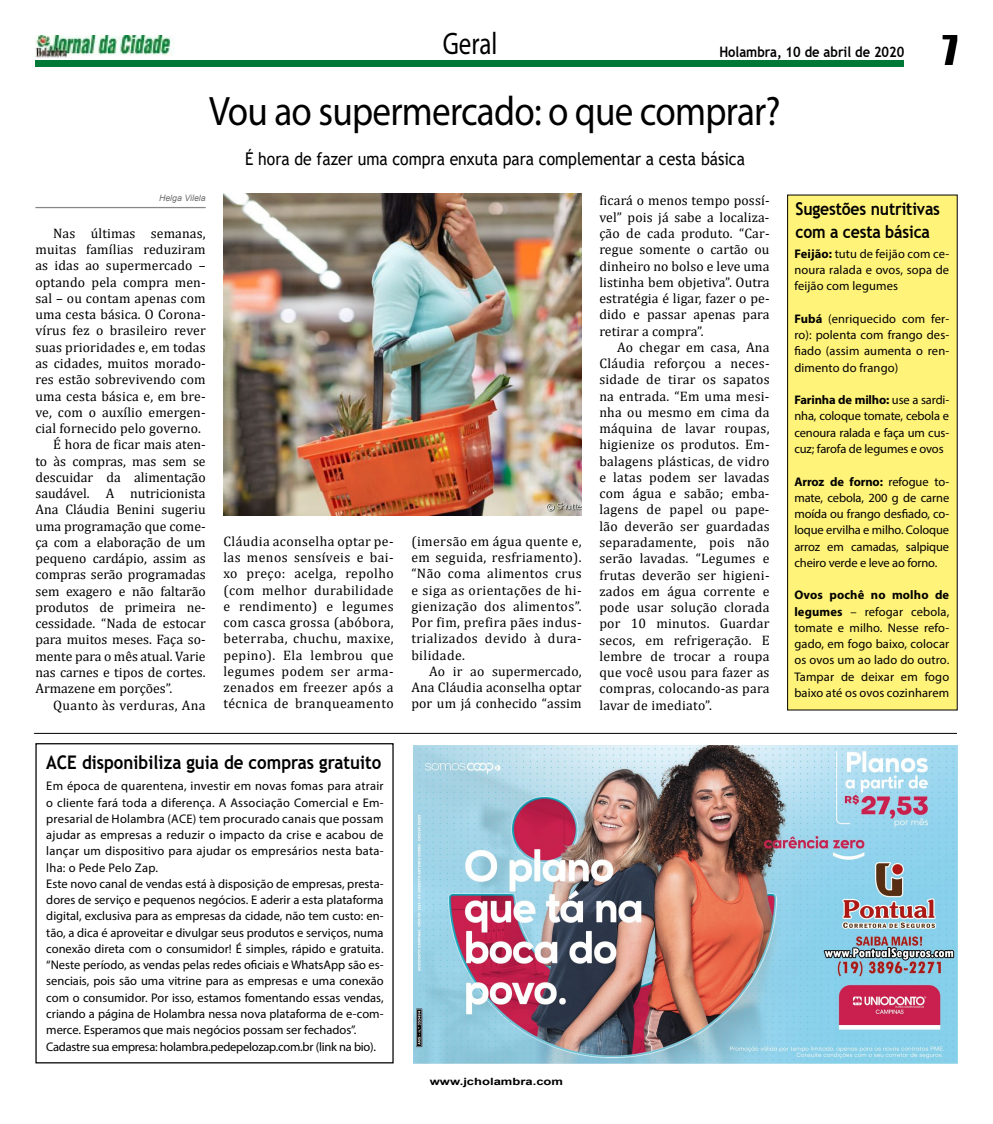
<style>
.page{position:relative;width:993px;height:1124px;background:#fff}
.page>*{position:absolute;margin:0;border:0;box-sizing:border-box;transform-origin:0 0}
.t1{font:41.25px "Myriad Pro";letter-spacing:-.02em;color:#000;scale:.9 1}
.t2{font:37.5px "Impact";color:#000}
.t3{font:31.25px "Myriad Pro";color:#000;scale:.8 1}
.t4{font:700 18.75px "Trebuchet MS";color:#000;scale:.9 1}
.t5{font:17.5px "Trebuchet MS";color:#000;scale:.9 1}
.t6{font:700 17.5px/22.5px "Trebuchet MS";letter-spacing:-.01em;color:#000;scale:.9 1}
.t7{font:700 14.38px "Trebuchet MS";color:#000;scale:.9 1}
.t8{font:13.75px/16.2px "Cambria";letter-spacing:.01em;color:#000;text-align:justify}
.t9{font:13.75px "Cambria";letter-spacing:.03em;color:#000}
.t10{font:12.5px/16.2px "Myriad Pro";color:#000;text-align:justify}
.t11{font:700 10px "Arial";color:#000;scale:1.3 1}
.t12{font:italic 8.75px "Arial";color:#706f6f}
.s1{font-weight:700}
</style>
<div class="page">
<hr style="left:35px;top:207px;width:171px;height:1px;background:#878787">
<hr style="left:34px;top:733px;width:922px;height:1px;background:#000">
<img style="left:413px;top:745px;width:544px;height:318px">
<div style="left:787px;top:194px;width:170px;height:516px;background:#fff379"></div>
<img style="left:223px;top:194px;width:358px;height:321px">
<svg style="left:35px;top:743px;width:359px;height:320px"></svg>
<div style="left:35px;top:60px;width:869px;height:7px;background:#007838"></div>
<img style="left:35px;top:35px;width:140px;height:23px">
<h3 class="t3" style="left:442px;top:24px;width:70px">Geral</h3>
<p class="t7" style="left:719px;top:43px;width:207px">Holambra, 10 de abril de 2020</p>
<h1 class="t1" style="left:209px;top:85px;width:636px">Vou ao supermercado: o que comprar?</h1>
<p class="t5" style="left:245px;top:148px;width:556px">É hora de fazer uma compra enxuta para complementar a cesta básica</p>
<h2 class="t2" style="left:942px;top:21px;width:16px">7</h2>
<p class="t12" style="left:159px;top:192px;width:48px">Helga Vilela</p>
<p class="t8" style="left:53px;top:225px;width:154px">Nas últimas semanas,</p>
<p class="t8" style="left:35px;top:241px;width:172px">muitas famílias reduziram</p>
<p class="t8" style="left:35px;top:257px;width:172px">as idas ao supermercado –</p>
<p class="t8" style="left:35px;top:274px;width:172px">optando pela compra men-</p>
<p class="t8" style="left:35px;top:290px;width:172px">sal – ou contam apenas com</p>
<p class="t8" style="left:35px;top:306px;width:172px">uma cesta básica. O Corona-</p>
<p class="t8" style="left:35px;top:322px;width:172px">vírus fez o brasileiro rever</p>
<p class="t8" style="left:35px;top:339px;width:172px">suas prioridades e, em todas</p>
<p class="t8" style="left:35px;top:355px;width:172px">as cidades, muitos morado-</p>
<p class="t8" style="left:35px;top:371px;width:172px">res estão sobrevivendo com</p>
<p class="t8" style="left:35px;top:387px;width:172px">uma cesta básica e, em bre-</p>
<p class="t8" style="left:35px;top:404px;width:172px">ve, com o auxílio emergen-</p>
<p class="t8" style="left:35px;top:420px;width:167px">cial fornecido pelo governo.</p>
<p class="t8" style="left:53px;top:436px;width:154px">É hora de ficar mais aten-</p>
<p class="t8" style="left:35px;top:452px;width:172px">to às compras, mas sem se</p>
<p class="t8" style="left:35px;top:469px;width:172px">descuidar da alimentação</p>
<p class="t8" style="left:35px;top:485px;width:172px">saudável. A nutricionista</p>
<p class="t8" style="left:35px;top:501px;width:172px">Ana Cláudia Benini sugeriu</p>
<p class="t8" style="left:35px;top:517px;width:172px">uma programação que come-</p>
<p class="t8" style="left:35px;top:534px;width:172px">ça com a elaboração de um</p>
<p class="t8" style="left:35px;top:550px;width:172px">pequeno cardápio, assim as</p>
<p class="t8" style="left:35px;top:566px;width:172px">compras serão programadas</p>
<p class="t8" style="left:35px;top:582px;width:172px">sem exagero e não faltarão</p>
<p class="t8" style="left:35px;top:599px;width:172px">produtos de primeira ne-</p>
<p class="t8" style="left:35px;top:615px;width:172px">cessidade. “Nada de estocar</p>
<p class="t8" style="left:35px;top:631px;width:172px">para muitos meses. Faça so-</p>
<p class="t8" style="left:35px;top:647px;width:172px">mente para o mês atual. Varie</p>
<p class="t8" style="left:35px;top:664px;width:172px">nas carnes e tipos de cortes.</p>
<p class="t8" style="left:35px;top:680px;width:138px">Armazene em porções”.</p>
<p class="t9" style="left:53px;top:696px;width:154px">Quanto às verduras, Ana</p>
<p class="t8" style="left:223px;top:533px;width:172px">Cláudia aconselha optar pe&shy;las menos sensíveis e bai&shy;xo preço: acelga, repolho (com melhor durabilidade e rendimento) e legumes com casca grossa (abóbora, beterraba, chuchu, maxixe, pepino). Ela lembrou que legumes podem ser arma&shy;zenados em freezer após a técnica de branqueamento</p>
<p class="t8" style="left:411px;top:533px;width:172px">(imersão em água quente e, em seguida, resfriamento). “Não coma alimentos crus e siga as orientações de hi&shy;gienização dos alimentos”.<br>Por fim, prefira pães indus&shy;trializados devido à dura&shy;bilidade.</p>
<p class="t8" style="left:411px;top:663px;width:172px;text-indent:18px">Ao ir ao supermercado, Ana Cláudia aconselha optar por um já conhecido “assim</p>
<h3 class="t4" style="left:46px;top:750px;width:373px">ACE disponibiliza guia de compras gratuito</h3>
<p class="t10" style="left:46px;top:777px;width:339px;text-align:left">Em época de quarentena, investir em novas fomas para atrair o cliente fará toda a diferença. A Associação Comercial e Em&shy;presarial de Holambra (ACE) tem procurado canais que possam ajudar as empresas a reduzir o impacto da crise e acabou de lançar um dispositivo para ajudar os empresários nesta bata&shy;lha: o Pede Pelo Zap.<br>Este novo canal de vendas está à disposição de empresas, presta&shy;dores de serviço e pequenos negócios. E aderir a esta plataforma digital, exclusiva para as empresas da cidade, não tem custo: en&shy;tão, a dica é aproveitar e divulgar seus produtos e serviços, numa conexão direta com o consumidor! É simples, rápido e gratuita. “Neste período, as vendas pelas redes oficiais e WhatsApp são es&shy;senciais, pois são uma vitrine para as empresas e uma conexão com o consumidor. Por isso, estamos fomentando essas vendas, criando a página de Holambra nessa nova plataforma de e-com&shy;merce. Esperamos que mais negócios possam ser fechados”.<br>Cadastre sua empresa: holambra.pedepelozap.com.br (link na bio).</p>
<p class="t11" style="left:429px;top:1074px;width:104px">www.jcholambra.com</p>
<p class="t8" style="left:599px;top:192px;width:172px">ficará o menos tempo possí&shy;vel” pois já sabe a localiza&shy;ção de cada produto. “Car&shy;regue somente o cartão ou dinheiro no bolso e leve uma listinha bem objetiva”. Outra estratégia é ligar, fazer o pe&shy;dido e passar apenas para retirar a compra”.</p>
<p class="t8" style="left:599px;top:339px;width:172px;text-indent:18px">Ao chegar em casa, Ana Cláudia reforçou a neces&shy;sidade de tirar os sapatos na entrada. “Em uma mesi&shy;nha ou mesmo em cima da máquina de lavar roupas, higienize os produtos. Em&shy;balagens plásticas, de vidro e latas podem ser lavadas com água e sabão; emba&shy;lagens de papel ou pape&shy;lão deverão ser guardadas separadamente, pois não serão lavadas. “Legumes e frutas deverão ser higieni&shy;zados em água corrente e pode usar solução clorada por 10 minutos. Guardar secos, em refrigeração. E lembre de trocar a roupa que você usou para fazer as compras, colocando-as para lavar de imediato”.</p>
<p class="t6" style="left:795px;top:198px;width:162px">Sugestões nutritivas com a cesta básica</p>
<p class="t10" style="left:794px;top:245px;width:156px"><span class="s1">Feijão:</span> tutu de feijão com ce&shy;noura ralada e ovos, sopa de feijão com legumes</p>
<p class="t10" style="left:794px;top:310px;width:156px"><span class="s1">Fubá</span> (enriquecido com fer&shy;ro): polenta com frango des&shy;fiado (assim aumenta o ren&shy;dimento do frango)</p>
<p class="t10" style="left:794px;top:391px;width:156px"><span class="s1">Farinha de milho:</span> use a sardi&shy;nha, coloque tomate, cebola e cenoura ralada e faça um cus&shy;cuz; farofa de legumes e ovos</p>
<p class="t10" style="left:794px;top:473px;width:156px"><span class="s1">Arroz de forno:</span> refogue to&shy;mate, cebola, 200 g de carne moída ou frango desfiado, co&shy;loque ervilha e milho. Coloque arroz em camadas, salpique cheiro verde e leve ao forno.</p>
<p class="t10" style="left:794px;top:586px;width:156px"><span class="s1">Ovos pochê no molho de legumes</span> – refogar cebola, tomate e milho. Nesse refo&shy;gado, em fogo baixo, colocar os ovos um ao lado do outro.<br>Tampar de deixar em fogo baixo até os ovos cozinharem</p>
</div>
